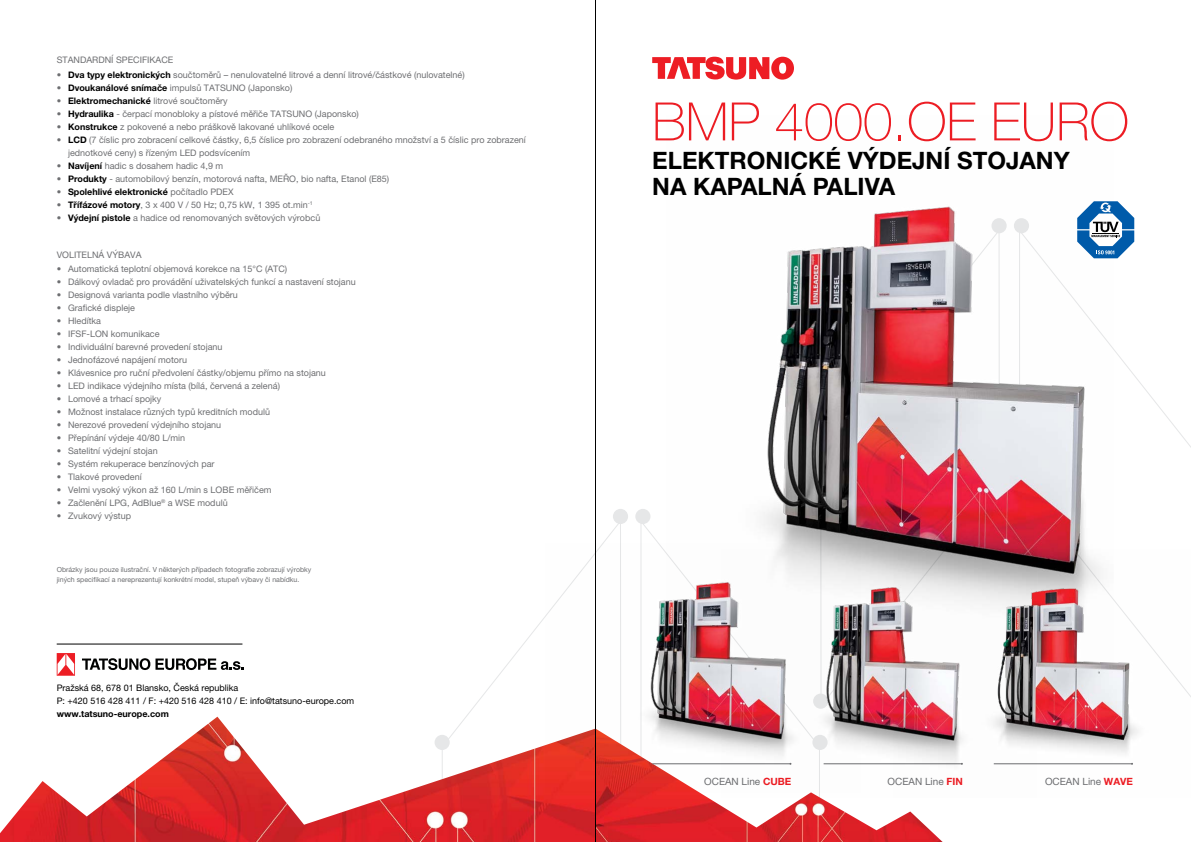
<style>
.page{position:relative;width:1191px;height:842px;background:#fff}
.page>*{position:absolute;margin:0;border:0;box-sizing:border-box;transform-origin:0 0}
.t1{font:100 53px "Helvetica Neue LT Pro";color:#ed1d24}
.t2{font:700 24px/26px "Helvetica Neue LT Std";color:#000}
.t3{font:10px "Helvetica Neue LT Pro";color:#6d6e71}
.t4{font:9px/13px "Helvetica Neue LT Pro";color:#6d6e71}
.t5{font:9px/13px "Helvetica Neue LT Pro";color:#000}
.t6{font:700 9px "Helvetica Neue LT Pro";color:#000}
.t7{font:7px/10px "Helvetica Neue LT Pro";color:#6d6e71}
.s1{font-weight:700;color:#000}
.s2{font-weight:400;color:#6d6e71}
.s3{font-weight:700;color:#ed1d24}
</style>
<div class="page">
<div style="left:613px;top:509px;width:15px;height:15px;background:#e6e7e8;border-radius:50%"></div>
<div style="left:635px;top:509px;width:15px;height:15px;background:#e6e7e8;border-radius:50%"></div>
<img style="left:596px;top:792px;width:346px;height:50px">
<svg style="left:1113px;top:201px;width:21px;height:57px"></svg>
<svg style="left:652px;top:57px;width:142px;height:23px"></svg>
<svg style="left:57px;top:653px;width:18px;height:23px"></svg>
<svg style="left:82px;top:658px;width:162px;height:12px"></svg>
<hr style="left:57px;top:643px;width:185px;height:1px;background:#000">
<img style="left:0;top:717px;width:595px;height:125px">
<img style="left:762px;top:201px;width:351px;height:348px">
<img style="left:546px;top:544px;width:314px;height:248px">
<img style="left:722px;top:549px;width:171px;height:248px">
<img style="left:893px;top:549px;width:298px;height:249px">
<hr style="left:595px;top:0;width:1px;height:842px;background:#000">
<p class="t4" style="left:57px;top:53px;width:118px">STANDARDNÍ SPECIFIKACE</p>
<p class="t4" style="left:57px;top:68px;width:409px">• <span class="s1">Dva typy elektronických</span> součtoměrů – nenulovatelné litrové a denní litrové/částkové (nulovatelné)</p>
<p class="t4" style="left:57px;top:81px;width:237px">• <span class="s1">Dvoukanálové snímače</span> impulsů TATSUNO (Japonsko)</p>
<p class="t4" style="left:57px;top:94px;width:172px">• <span class="s1">Elektromechanické</span> litrové součtoměry</p>
<p class="t4" style="left:57px;top:107px;width:304px">• <span class="s1">Hydraulika</span> - čerpací monobloky a pístové měřiče TATSUNO (Japonsko)</p>
<p class="t4" style="left:57px;top:120px;width:279px">• <span class="s1">Konstrukce</span> z pokovené a nebo práškově lakované uhlíkové ocele</p>
<p class="t4" style="left:68px;top:133px;width:459px;text-indent:-11px">• <span class="s1">LCD</span> (7 číslic pro zobracení celkové částky, 6,5 číslice pro zobrazení odebraného množství a 5 číslic pro zobrazení jednotkové ceny) s řízeným LED podsvícením</p>
<p class="t4" style="left:57px;top:159px;width:168px">• <span class="s1">Navíjení</span> hadic s dosahem hadic 4,9 m</p>
<p class="t4" style="left:57px;top:172px;width:334px">• <span class="s1">Produkty</span> - automobilový benzín, motorová nafta, MEŘO, bio nafta, Etanol (E85)</p>
<p class="t6" style="left:57px;top:186px;width:178px"><span class="s2">•</span> Spolehlivé elektronické <span class="s2">počítadlo PDEX</span></p>
<p class="t4" style="left:57px;top:198px;width:258px">• <span class="s1">Třífázové motory</span>, 3 x 400 V / 50 Hz; 0,75 kW, 1 395 ot.min<sup>-1</sup></p>
<p class="t4" style="left:57px;top:211px;width:265px">• <span class="s1">Výdejní pistole</span> a hadice od renomovaných světových výrobců</p>
<p class="t4" style="left:57px;top:248px;width:86px">VOLITELNÁ VÝBAVA</p>
<p class="t4" style="left:57px;top:263px;width:232px">• Automatická teplotní objemová korekce na 15°C (ATC)</p>
<p class="t4" style="left:57px;top:276px;width:300px">• Dálkový ovladač pro provádění uživatelských funkcí a nastavení stojanu</p>
<p class="t4" style="left:57px;top:289px;width:183px">• Designová varianta podle vlastního výběru</p>
<p class="t4" style="left:57px;top:302px;width:80px">• Grafické displeje</p>
<p class="t4" style="left:57px;top:315px;width:46px">• Hledítka</p>
<p class="t4" style="left:57px;top:328px;width:104px">• IFSF-LON komunikace</p>
<p class="t4" style="left:57px;top:341px;width:167px">• Individuální barevné provedení stojanu</p>
<p class="t4" style="left:57px;top:354px;width:132px">• Jednofázové napájení motoru</p>
<p class="t4" style="left:57px;top:367px;width:271px">• Klávesnice pro ruční předvolení částky/objemu přímo na stojanu</p>
<p class="t4" style="left:57px;top:380px;width:225px">• LED indikace výdejního místa (bílá, červená a zelená)</p>
<p class="t4" style="left:57px;top:393px;width:106px">• Lomové a trhací spojky</p>
<p class="t4" style="left:57px;top:406px;width:215px">• Možnost instalace různých typů kreditních modulů</p>
<p class="t4" style="left:57px;top:419px;width:166px">• Nerezové provedení výdejního stojanu</p>
<p class="t4" style="left:57px;top:432px;width:130px">• Přepínání výdeje 40/80 L/min</p>
<p class="t4" style="left:57px;top:445px;width:103px">• Satelitní výdejní stojan</p>
<p class="t4" style="left:57px;top:458px;width:159px">• Systém rekuperace benzínových par</p>
<p class="t4" style="left:57px;top:471px;width:87px">• Tlakové provedení</p>
<p class="t4" style="left:57px;top:484px;width:216px">• Velmi vysoký výkon až 160 L/min s LOBE měřičem</p>
<p class="t4" style="left:57px;top:497px;width:172px">• Začlenění LPG, AdBlue<sup>®</sup> a WSE modulů</p>
<p class="t4" style="left:57px;top:510px;width:76px">• Zvukový výstup</p>
<p class="t7" style="left:57px;top:565px;width:256px">Obrázky jsou pouze ilustrační. V některých případech fotografie zobrazují výrobky jiných specifikací a nereprezentují konkrétní model, stupeň výbavy či nabídku.</p>
<p class="t5" style="left:57px;top:681px;width:299px">Pražská 68, 678 01 Blansko, Česká republika<br>P: +420 516 428 411 / F: +420 516 428 410 / E: info@tatsuno-europe.com</p>
<p class="t6" style="left:57px;top:708px;width:114px">www.tatsuno-europe.com</p>
<h1 class="t1" style="left:652px;top:91px;width:478px">BMP 4000.OE EURO</h1>
<h2 class="t2" style="left:652px;top:147px;width:419px">ELEKTRONICKÉ VÝDEJNÍ STOJANY<br>NA KAPALNÁ PALIVA</h2>
<p class="t3" style="left:704px;top:776px;width:16px">Ocean</p>
<p class="t3" style="left:741px;top:776px;width:51px">Line <span class="s3">CUBE</span></p>
<p class="t3" style="left:887px;top:776px;width:16px">Ocean</p>
<p class="t3" style="left:925px;top:776px;width:39px">Line <span class="s3">FIN</span></p>
<p class="t3" style="left:1045px;top:776px;width:16px">Ocean</p>
<p class="t3" style="left:1082px;top:776px;width:52px">Line <span class="s3">WAVE</span></p>
</div>
